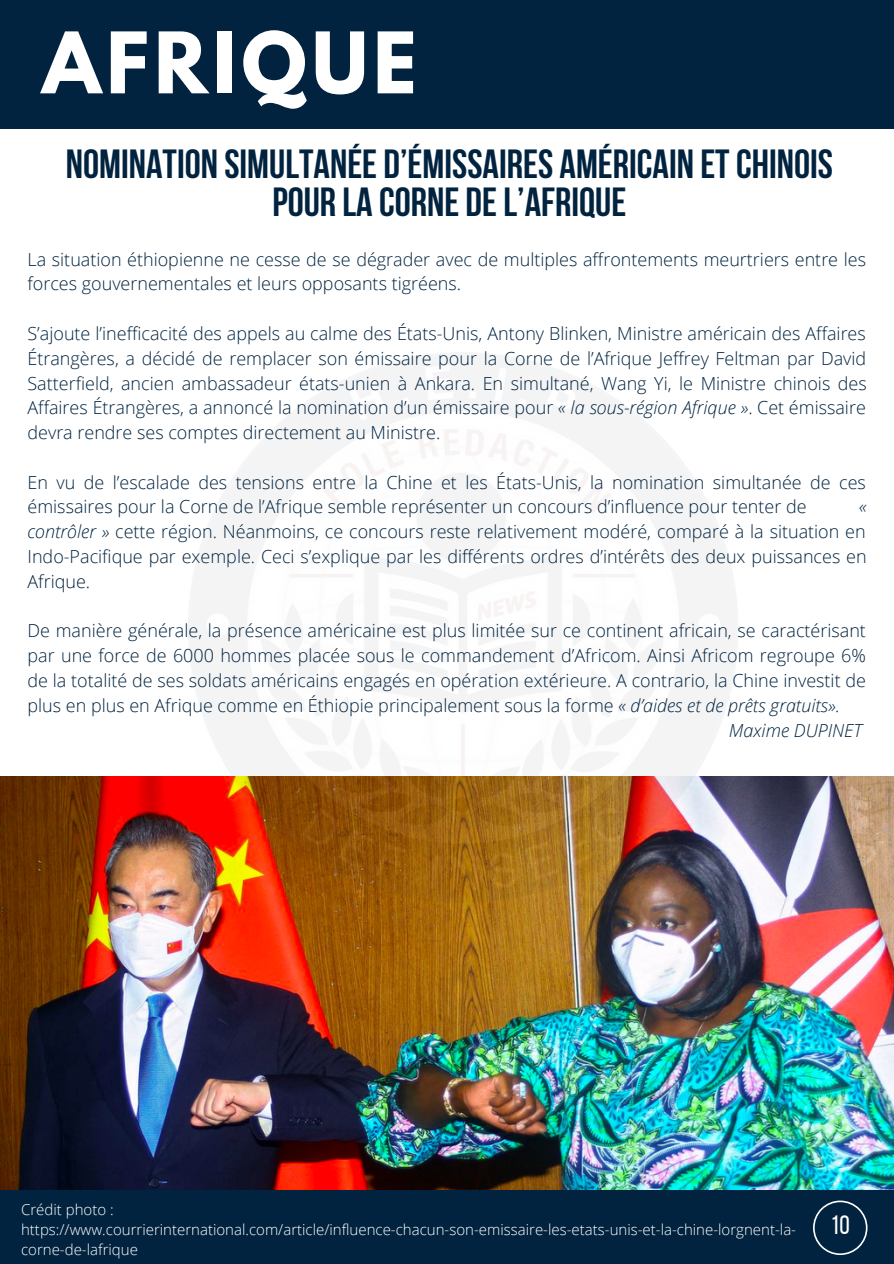
<style>
.page{position:relative;width:894px;height:1264px;background:#fff}
.page>*{position:absolute;margin:0;border:0;box-sizing:border-box;transform-origin:0 0}
.t1{font:700 75px "League Spartan";letter-spacing:.07em;color:#fff}
.t2{font:700 40.5px/38.2px "Bebas Neue";color:#01233f;text-align:center}
.t3{font:26.55px "Bebas Neue";color:#fff}
.t4{font:300 18px/24.8px "Open Sans";color:#01233f;text-align:justify}
.t5{font:italic 300 18px "Open Sans";color:#01233f}
.t6{font:300 15px/20.2px "Open Sans";color:#fff}
.s1{font-style:italic}
</style>
<div class="page">
<img style="left:0;top:776px;width:893px;height:413px">
<div style="left:0;top:1189px;width:893px;height:74px;background:#01233f"></div>
<div style="left:0;top:0;width:893px;height:128px;background:#01233f"></div>
<img style="left:188px;top:352px;width:550px;height:560px">
<svg style="left:813px;top:1200px;width:54px;height:54px"></svg>
<p class="t1" style="left:42px;top:26px;width:376px">AFRIQUE</p>
<p class="t2" style="left:66px;top:148px;width:768px">NOMINATION SIMULTANÉE D’ÉMISSAIRES AMÉRICAIN ETCHINOIS<br>POUR LA CORNE DE L’AFRIQUE</p>
<p class="t4" style="left:28px;top:246px;width:839px">La situation éthiopienne ne cesse de se dégrader avec de multiples affrontements meurtriers entre les forces gouvernementales et leurs opposants tigréens.</p>
<p class="t4" style="left:28px;top:320px;width:840px">S’ajoute l’inefficacité des appels au calme des États-Unis, Antony Blinken, Ministre américain des Affaires Étrangères, a décidé de remplacer son émissaire pour la Corne de l’Afrique Jeffrey Feltman par David Satterfield, ancien ambassadeur états-unien à Ankara. En simultané, Wang Yi, le Ministre chinois des Affaires Étrangères, a annoncé la nomination d’un émissaire pour <span class="s1">« la sous-région Afrique »</span>. Cet émissaire devra rendre ses comptes directement au Ministre.</p>
<p class="t4" style="left:28px;top:469px;width:839px">En vu de l’escalade des tensions entre la Chine et les États-Unis, la nomination simultanée de ces émissaires pour la Corne de l’Afrique semble représenter un concours d’influence pour tenter de</p>
<p class="t4" style="left:28px;top:494px;width:840px;text-indent:831px"><span class="s1">« contrôler »</span> cette région. Néanmoins, ce concours reste relativement modéré, comparé à la situation en Indo-Pacifique par exemple. Ceci s’explique par les différents ordres d’intérêts des deux puissances en Afrique.</p>
<p class="t4" style="left:28px;top:618px;width:839px">De manière générale, la présence américaine est plus limitée sur ce continent africain, se caractérisant par une force de 6000 hommes placée sous le commandement d’Africom. Ainsi Africom regroupe 6% de la totalité de ses soldats américains engagés en opération extérieure. A contrario, la Chine investit de plus en plus en Afrique comme en Éthiopie principalement sous la forme <span class="s1">« d’aides et de prêts gratuits».</span></p>
<p class="t5" style="left:728px;top:717px;width:135px">Maxime DUPINET</p>
<p class="t6" style="left:21px;top:1198px;width:94px">Crédit photo :</p>
<p class="t6" style="left:21px;top:1219px;width:776px">https://www.courrierinternational.com/article/influence-chacun-son-emissaire-les-etats-unis-et-la-chine-lorgnent-la&shy;corne-de-lafrique</p>
<p class="t3" style="left:830px;top:1214px;width:21px">10</p>
</div>
